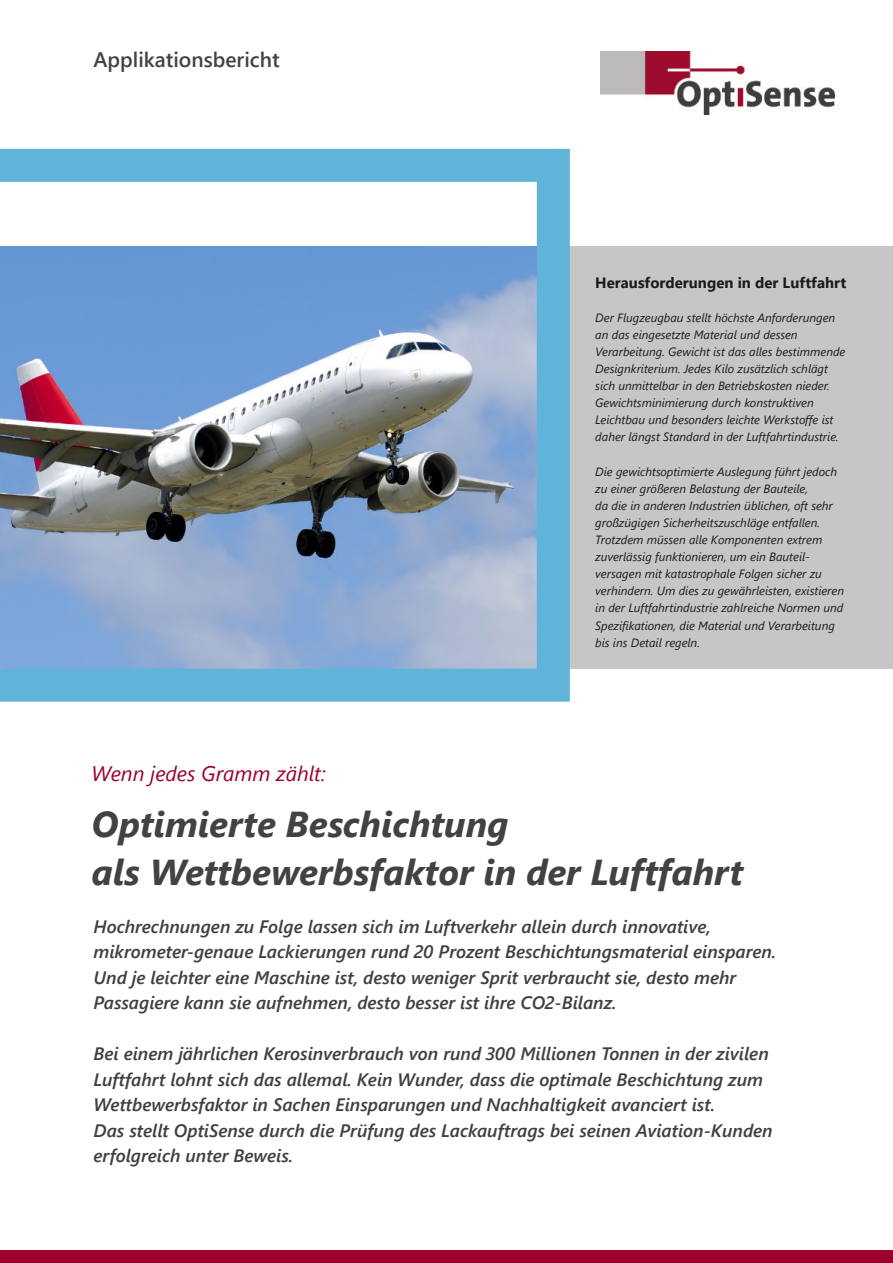
<style>
.page{position:relative;width:893px;height:1263px;background:#fff}
.page>*{position:absolute;margin:0;border:0;box-sizing:border-box;transform-origin:0 0}
.t1{font:italic 700 36px/48px "Segoe UI";color:#424242}
.t2{font:italic 21px "Segoe UI";color:#9d002c}
.t3{font:600 21px "Segoe UI";color:#424242}
.t4{font:italic 600 18px/25.5px "Segoe UI";color:#404040}
.t5{font:700 15px "Segoe UI";color:#1a1a1a}
.t6{font:italic 12px/17.1px "Segoe UI";color:#1a1a1a}
</style>
<div class="page">
<div style="left:0;top:246px;width:893px;height:423px;background:#c6c6c6"></div>
<img style="left:600px;top:51px;width:234px;height:64px">
<div style="left:0;top:1250px;width:893px;height:13px;background:#9d002c"></div>
<svg style="left:0;top:149px;width:570px;height:553px;background:#8caac8"></svg>
<h2 class="t3" style="left:94px;top:51px;width:188px">Applikationsbericht</h2>
<p class="t5" style="left:595px;top:277px;width:253px">Herausforderungen in der Luftfahrt</p>
<p class="t6" style="left:595px;top:310px;width:252px">Der Flugzeugbau stellt höchste Anforderungen an das eingesetzte Material und dessen Verarbeitung. Gewicht ist das alles bestimmende Designkriterium. Jedes Kilo zusätzlich schlägt sich unmittelbar in den Betriebskosten nieder.<br>Gewichtsminimierung durch konstruktiven Leichtbau und besonders leichte Werkstoffe ist daher längst Standard in der Luftfahrtindustrie.</p>
<p class="t6" style="left:595px;top:464px;width:250px">Die gewichtsoptimierte Auslegung führt jedoch zu einer größeren Belastung der Bauteile,<br>da die in anderen Industrien üblichen, oft sehr großzügigen Sicherheitszuschläge entfallen.<br>Trotzdem müssen alle Komponenten extrem zuverlässig funktionieren, um ein Bauteil&shy;versagen mit katastrophale Folgen sicher zu verhindern. Um dies zu gewährleisten, existieren in der Luftfahrtindustrie zahlreiche Normen und Spezifikationen, die Material und Verarbeitung bis ins Detail regeln.</p>
<h2 class="t2" style="left:91px;top:766px;width:236px">Wenn jedes Gramm zählt:</h2>
<h1 class="t1" style="left:91px;top:803px;width:653px">Optimierte Beschichtung<br>als Wettbewerbsfaktor in der Luftfahrt</h1>
<p class="t4" style="left:94px;top:915px;width:684px">Hochrechnungen zu Folge lassen sich im Luftverkehr allein durch innovative, mikrometer-genaue Lackierungen rund 20 Prozent Beschichtungsmaterial einsparen.<br>Und je leichter eine Maschine ist, desto weniger Sprit verbraucht sie, desto mehr Passagiere kann sie aufnehmen, desto besser ist ihre CO2-Bilanz.</p>
<p class="t4" style="left:94px;top:1043px;width:681px">Bei einem jährlichen Kerosinverbrauch von rund 300 Millionen Tonnen in der zivilen Luftfahrt lohnt sich das allemal. Kein Wunder, dass die optimale Beschichtung zum Wettbewerbsfaktor in Sachen Einsparungen und Nachhaltigkeit avanciert ist.<br>Das stellt OptiSense durch die Prüfung des Lackauftrags bei seinen Aviation-Kunden erfolgreich unter Beweis.</p>
</div>
